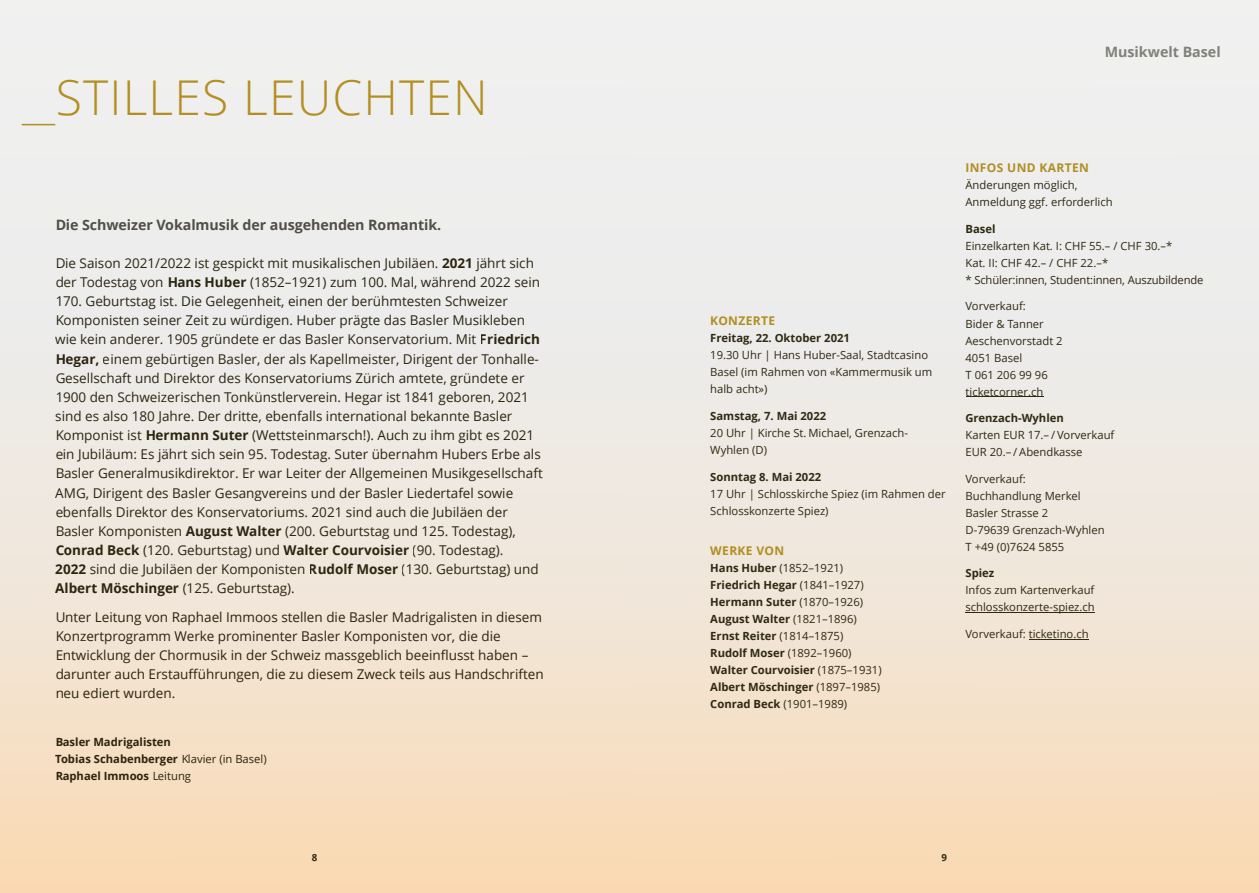
<style>
.page{position:relative;width:1259px;height:893px;background:#fff}
.page>*{position:absolute;margin:0;border:0;box-sizing:border-box;transform-origin:0 0}
.t1{font:300 48px "Open Sans";letter-spacing:.025em;color:#b38f21}
.t2{font:700 14.25px "Open Sans";letter-spacing:-.005em;color:#57544b}
.t3{font:700 14.25px "Open Sans";color:#81807a}
.t4{font:13.5px/19.2px "Open Sans";color:#2f2912}
.t5{font:700 12px "Open Sans";letter-spacing:.03em;color:#b18e21}
.t6{font:11.25px/17px "Open Sans";color:#2f2912}
.t7{font:700 11.25px/17px "Open Sans";color:#2f2912}
.t8{font:700 9.75px "Open Sans";color:#2f2912}
.s1{font-weight:700}
.s2{font-weight:400}
</style>
<div class="page">
<div style="left:629px;top:0;width:630px;height:893px;background:linear-gradient(to bottom,#ecf3fc,#f6ddbf)"></div>
<div style="left:0;top:0;width:629px;height:893px;background:linear-gradient(to bottom,#ecf3fc,#f6ddbf)"></div>
<hr style="left:22px;top:124px;width:33px;height:1px;background:#b18e21">
<hr style="left:965px;top:396px;width:78px;height:1px;background:#2f2912">
<hr style="left:965px;top:612px;width:129px;height:1px;background:#2f2912">
<hr style="left:1028px;top:639px;width:60px;height:1px;background:#2f2912">
<h1 class="t1" style="left:56px;top:78px;width:433px">STILLES LEUCHTEN</h1>
<p class="t2" style="left:55px;top:219px;width:387px">Die Schweizer Vokalmusik der ausgehenden Romantik.</p>
<p class="t4" style="left:55px;top:255px;width:489px">Die Saison 2021/2022 ist gespickt mit musikalischen Jubiläen. <span class="s1">2021</span> jährt sich der Todestag von <span class="s1">Hans Huber</span> (1852–1921) zum 100. Mal, während 2022 sein 170. Geburtstag ist. Die Gelegenheit, einen der berühmtesten Schweizer Komponisten seiner Zeit zu würdigen. Huber prägte das Basler Musikleben wie kein anderer. 1905 gründete er das Basler Konservatorium. Mit <span class="s1">Friedrich Hegar,</span> einem gebürtigen Basler, der als Kapellmeister, Dirigent der Tonhalle-Gesellschaft und Direktor des Konservatoriums Zürich amtete, gründete er 1900 den Schweizerischen Tonkünstlerverein. Hegar ist 1841 geboren, 2021 sind es also 180 Jahre. Der dritte, ebenfalls international bekannte Basler Komponist ist <span class="s1">Hermann Suter</span> (Wettsteinmarsch!). Auch zu ihm gibt es 2021 ein Jubiläum: Es jährt sich sein 95. Todestag. Suter übernahm Hubers Erbe als Basler Generalmusikdirektor. Er war Leiter der Allgemeinen Musikgesellschaft AMG, Dirigent des Basler Gesangvereins und der Basler Liedertafel sowie ebenfalls Direktor des Konservatoriums. 2021 sind auch die Jubiläen der Basler Komponisten <span class="s1">August Walter</span> (200. Geburtstag und 125. Todestag), <span class="s1">Conrad Beck</span> (120. Geburtstag) und <span class="s1">Walter Courvoisier</span> (90. Todestag).<br><span class="s1">2022</span> sind die Jubiläen der Komponisten <span class="s1">Rudolf Moser</span> (130. Geburtstag) und <span class="s1">Albert Möschinger</span> (125. Geburtstag).</p>
<p class="t4" style="left:55px;top:609px;width:490px">Unter Leitung von Raphael Immoos stellen die Basler Madrigalisten in diesem Konzertprogramm Werke prominenter Basler Komponisten vor, die die Entwicklung der Chormusik in der Schweiz massgeblich beeinflusst haben – darunter auch Erstaufführungen, die zu diesem Zweck teils aus Handschriften neu ediert wurden.</p>
<p class="t7" style="left:55px;top:735px;width:213px">Basler Madrigalisten<br>Tobias Schabenberger <span class="s2">Klavier (in Basel)<br></span>Raphael Immoos <span class="s2">Leitung</span></p>
<p class="t3" style="left:1104px;top:47px;width:117px">Musikwelt Basel</p>
<p class="t5" style="left:710px;top:316px;width:66px">KONZERTE</p>
<p class="t7" style="left:710px;top:331px;width:141px">Freitag, 22. Oktober 2021</p>
<p class="t6" style="left:710px;top:348px;width:223px">19.30 Uhr | Hans Huber-Saal, Stadtcasino<br>Basel (im Rahmen von «Kammermusik um halb acht»)</p>
<p class="t7" style="left:710px;top:408px;width:117px">Samstag, 7. Mai 2022</p>
<p class="t6" style="left:710px;top:426px;width:199px">20 Uhr | Kirche St. Michael, Grenzach-<br>Wyhlen (D)</p>
<p class="t7" style="left:710px;top:469px;width:112px">Sonntag 8. Mai 2022</p>
<p class="t6" style="left:710px;top:486px;width:237px">17 Uhr | Schlosskirche Spiez (im Rahmen der<br>Schlosskonzerte Spiez)</p>
<p class="t5" style="left:710px;top:546px;width:75px">WERKE VON</p>
<p class="t7" style="left:710px;top:560px;width:173px">Hans Huber <span class="s2">(1852–1921)<br></span>Friedrich Hegar <span class="s2">(1841–1927)<br></span>Hermann Suter <span class="s2">(1870–1926)<br></span>August Walter <span class="s2">(1821–1896)<br></span>Ernst Reiter <span class="s2">(1814–1875)<br></span>Rudolf Moser <span class="s2">(1892–1960)<br></span>Walter Courvoisier <span class="s2">(1875–1931)<br></span>Albert Möschinger <span class="s2">(1897–1985)<br></span>Conrad Beck <span class="s2">(1901–1989)</span></p>
<p class="t5" style="left:965px;top:163px;width:125px">INFOS UND KARTEN</p>
<p class="t6" style="left:965px;top:178px;width:149px">Änderungen möglich,<br>Anmeldung ggf. erforderlich</p>
<p class="t7" style="left:965px;top:221px;width:32px">Basel</p>
<p class="t6" style="left:965px;top:238px;width:239px">Einzelkarten Kat. I: CHF 55.– / CHF 30.–*<br>Kat. II: CHF 42.– / CHF 22.–*<br>* Schüler:innen, Student:innen, Auszubildende</p>
<p class="t6" style="left:965px;top:299px;width:99px">Vorverkauf:<br>Bider &amp; Tanner<br>Aeschenvorstadt 2<br>4051 Basel<br>T 061 206 99 96 ticketcorner.ch</p>
<p class="t7" style="left:965px;top:411px;width:100px">Grenzach-Wyhlen</p>
<p class="t6" style="left:965px;top:428px;width:150px">Karten EUR 17.– / Vorverkauf<br>EUR 20.– / Abendkasse</p>
<p class="t6" style="left:965px;top:471px;width:141px">Vorverkauf:<br>Buchhandlung Merkel<br>Basler Strasse 2<br>D-79639 Grenzach-Wyhlen<br>T +49 (0)7624 5855</p>
<p class="t7" style="left:965px;top:566px;width:30px">Spiez</p>
<p class="t6" style="left:965px;top:583px;width:131px">Infos zum Kartenverkauf schlosskonzerte-spiez.ch</p>
<p class="t6" style="left:965px;top:627px;width:125px">Vorverkauf: ticketino.ch</p>
<p class="t8" style="left:312px;top:854px;width:7px">8</p>
<p class="t8" style="left:941px;top:854px;width:7px">9</p>
</div>
